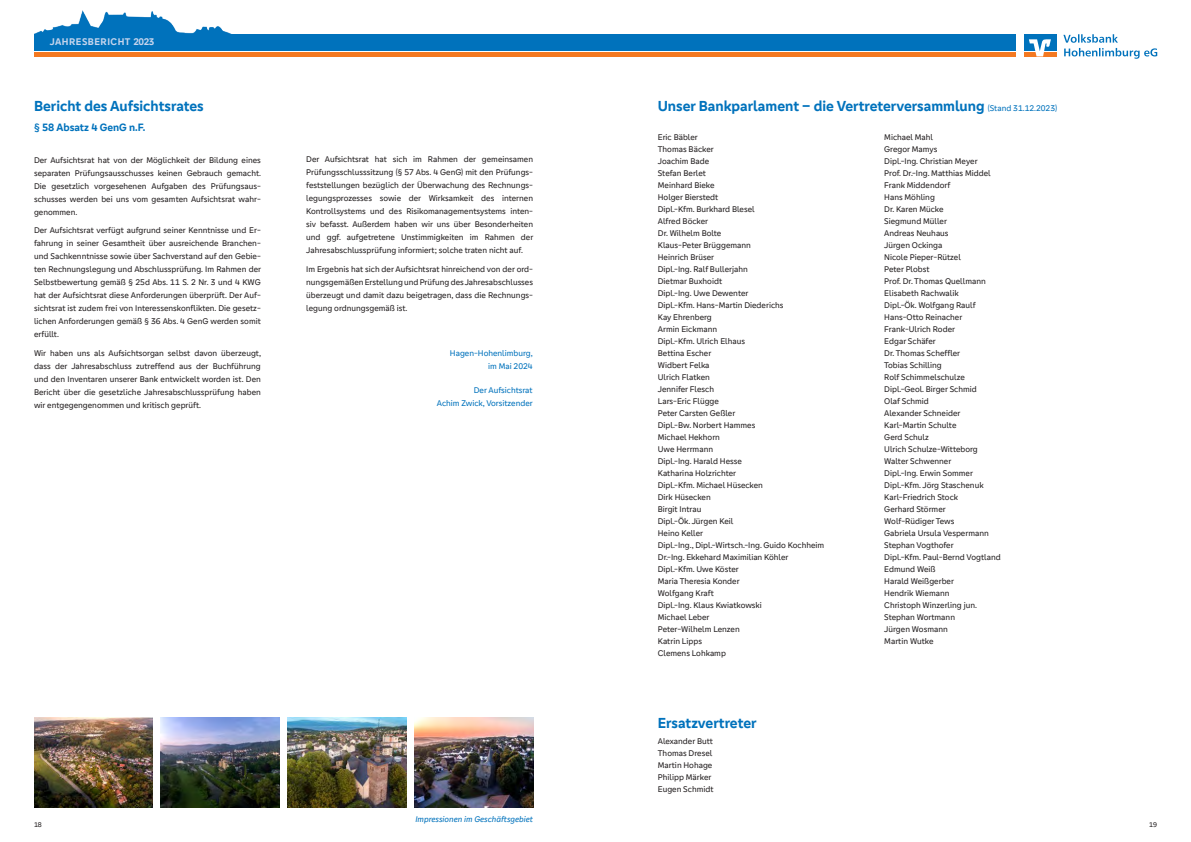
<style>
.page{position:relative;width:1191px;height:842px;background:#fff}
.page>*{position:absolute;margin:0;border:0;box-sizing:border-box;transform-origin:0 0}
.t1{font:700 15px "Genos GFG";color:#0072bc}
.t2{font:700 11px "Genos GFG";color:#0072bc}
.t3{font:700 10px "Genos GFG";letter-spacing:.05em;color:#c6d5ed}
.t4{font:8.5px/13px "Genos GFG";color:#231f20;text-align:justify}
.t5{font:8.5px/13px "Genos GFG";color:#0072bc;text-align:right}
.t6{font:italic 8.5px "Genos GFG";color:#0072bc}
.t7{font:7px "Genos GFG";color:#231f20}
.s1{font-weight:400;font-size:8.5px}
</style>
<div class="page">
<div style="left:1024px;top:34px;width:32px;height:17px;background:#0072bc"></div>
<hr style="left:1024px;top:52px;width:32px;height:4px;background:#f47921">
<svg style="left:1063px;top:34px;width:94px;height:25px"></svg>
<svg style="left:1029px;top:39px;width:22px;height:17px"></svg>
<img style="left:34px;top:10px;width:198px;height:24px">
<div style="left:34px;top:34px;width:981px;height:17px;background:#0072bc"></div>
<hr style="left:34px;top:52px;width:981px;height:4px;background:#f47921">
<img style="left:34px;top:717px;width:118px;height:91px">
<img style="left:161px;top:717px;width:118px;height:91px">
<img style="left:288px;top:717px;width:118px;height:91px">
<img style="left:415px;top:717px;width:118px;height:91px">
<p class="t3" style="left:50px;top:36px;width:106px">JAHRESBERICHT 2023</p>
<p class="t1" style="left:34px;top:97px;width:171px">Bericht des Aufsichtsrates</p>
<p class="t2" style="left:34px;top:121px;width:113px">§ 58 Absatz 4 GenG n.F.</p>
<p class="t4" style="left:34px;top:153px;width:228px">Der Aufsichtsrat hat von der Möglichkeit der Bildung eines separaten Prüfungsausschusses keinen Gebrauch gemacht.<br>Die gesetzlich vorgesehenen Aufgaben des Prüfungsaus&shy;schusses werden bei uns vom gesamten Aufsichtsrat wahr&shy;genommen.</p>
<p class="t4" style="left:34px;top:224px;width:228px">Der Aufsichtsrat verfügt aufgrund seiner Kenntnisse und Er&shy;fahrung in seiner Gesamtheit über ausreichende Branchen&shy;und Sachkenntnisse sowie über Sachverstand auf den Gebie&shy;ten Rechnungslegung und Abschlussprüfung. Im Rahmen der Selbstbewertung gemäß § 25d Abs. 11 S. 2 Nr. 3 und 4 KWG hat der Aufsichtsrat diese Anforderungen überprüft. Der Auf&shy;sichtsrat ist zudem frei von Interessenskonflikten. Die gesetz&shy;lichen Anforderungen gemäß § 36 Abs. 4 GenG werden somit erfüllt.</p>
<p class="t4" style="left:34px;top:346px;width:228px">Wir haben uns als Aufsichtsorgan selbst davon überzeugt, dass der Jahresabschluss zutreffend aus der Buchführung und den Inventaren unserer Bank entwickelt worden ist. Den Bericht über die gesetzliche Jahresabschlussprüfung haben wir entgegengenommen und kritisch geprüft.</p>
<p class="t4" style="left:306px;top:153px;width:228px">Der Aufsichtsrat hat sich im Rahmen der gemeinsamen Prüfungsschlusssitzung (§ 57 Abs. 4 GenG) mit den Prüfungs&shy;feststellungen bezüglich der Überwachung des Rechnungs&shy;legungsprozesses sowie der Wirksamkeit des internen Kontrollsystems und des Risikomanagementsystems inten&shy;siv befasst. Außerdem haben wir uns über Besonderheiten und ggf. aufgetretene Unstimmigkeiten im Rahmen der Jahresabschlussprüfung informiert; solche traten nicht auf.</p>
<p class="t4" style="left:306px;top:263px;width:228px">Im Ergebnis hat sich der Aufsichtsrat hinreichend von der ord&shy;nungsgemäßen Erstellung und Prüfung des Jahresabschlusses überzeugt und damit dazu beigetragen, dass die Rechnungs&shy;legung ordnungsgemäß ist.</p>
<p class="t5" style="left:450px;top:347px;width:84px">Hagen-Hohenlimburg, im Mai 2024</p>
<p class="t5" style="left:437px;top:384px;width:97px">Der Aufsichtsrat<br>Achim Zwick, Vorsitzender</p>
<p class="t1" style="left:658px;top:97px;width:401px">Unser Bankparlament – die Vertreterversammlung <span class="s1">(Stand 31.12.2023)</span></p>
<p class="t4" style="left:658px;top:131px;width:41px">Eric Bäbler</p>
<p class="t4" style="left:658px;top:143px;width:57px">Thomas Bäcker</p>
<p class="t4" style="left:658px;top:155px;width:53px">Joachim Bade</p>
<p class="t4" style="left:658px;top:167px;width:50px">Stefan Berlet</p>
<p class="t4" style="left:658px;top:179px;width:58px">Meinhard Bieke</p>
<p class="t4" style="left:658px;top:191px;width:62px">Holger Bierstedt</p>
<p class="t4" style="left:658px;top:203px;width:98px">Dipl.-Kfm. Burkhard Blesel</p>
<p class="t4" style="left:658px;top:215px;width:52px">Alfred Böcker</p>
<p class="t4" style="left:658px;top:227px;width:65px">Dr. Wilhelm Bolte</p>
<p class="t4" style="left:658px;top:239px;width:95px">Klaus-Peter Brüggemann</p>
<p class="t4" style="left:658px;top:251px;width:58px">Heinrich Brüser</p>
<p class="t4" style="left:658px;top:263px;width:91px">Dipl.-Ing. Ralf Bullerjahn</p>
<p class="t4" style="left:658px;top:275px;width:66px">Dietmar Buxhoidt</p>
<p class="t4" style="left:658px;top:287px;width:92px">Dipl.-Ing. Uwe Dewenter</p>
<p class="t4" style="left:658px;top:299px;width:127px">Dipl.-Kfm. Hans-Martin Diederichs</p>
<p class="t4" style="left:658px;top:311px;width:55px">Kay Ehrenberg</p>
<p class="t4" style="left:658px;top:323px;width:61px">Armin Eickmann</p>
<p class="t4" style="left:658px;top:335px;width:89px">Dipl.-Kfm. Ulrich Elhaus</p>
<p class="t4" style="left:658px;top:347px;width:55px">Bettina Escher</p>
<p class="t4" style="left:658px;top:359px;width:53px">Widbert Felka</p>
<p class="t4" style="left:658px;top:371px;width:53px">Ulrich Flatken</p>
<p class="t4" style="left:658px;top:383px;width:58px">Jennifer Flesch</p>
<p class="t4" style="left:658px;top:395px;width:63px">Lars-Eric Flügge</p>
<p class="t4" style="left:658px;top:407px;width:79px">Peter Carsten Geßler</p>
<p class="t4" style="left:658px;top:419px;width:99px">Dipl.-Bw. Norbert Hammes</p>
<p class="t4" style="left:658px;top:431px;width:64px">Michael Hekhorn</p>
<p class="t4" style="left:658px;top:443px;width:57px">Uwe Herrmann</p>
<p class="t4" style="left:658px;top:455px;width:86px">Dipl.-Ing. Harald Hesse</p>
<p class="t4" style="left:658px;top:467px;width:80px">Katharina Holzrichter</p>
<p class="t4" style="left:658px;top:479px;width:107px">Dipl.-Kfm. Michael Hüsecken</p>
<p class="t4" style="left:658px;top:491px;width:54px">Dirk Hüsecken</p>
<p class="t4" style="left:658px;top:503px;width:45px">Birgit Intrau</p>
<p class="t4" style="left:658px;top:515px;width:77px">Dipl.-Ök. Jürgen Keil</p>
<p class="t4" style="left:658px;top:527px;width:47px">Heino Keller</p>
<p class="t4" style="left:658px;top:539px;width:168px">Dipl.-Ing., Dipl.-Wirtsch.-Ing. Guido Kochheim</p>
<p class="t4" style="left:658px;top:551px;width:132px">Dr.-Ing. Ekkehard Maximilian Köhler</p>
<p class="t4" style="left:658px;top:563px;width:82px">Dipl.-Kfm. Uwe Köster</p>
<p class="t4" style="left:658px;top:575px;width:83px">Maria Theresia Konder</p>
<p class="t4" style="left:658px;top:587px;width:57px">Wolfgang Kraft</p>
<p class="t4" style="left:658px;top:599px;width:106px">Dipl.-Ing. Klaus Kwiatkowski</p>
<p class="t4" style="left:658px;top:611px;width:53px">Michael Leber</p>
<p class="t4" style="left:658px;top:623px;width:83px">Peter-Wilhelm Lenzen</p>
<p class="t4" style="left:658px;top:635px;width:46px">Katrin Lipps</p>
<p class="t4" style="left:658px;top:647px;width:70px">Clemens Lohkamp</p>
<p class="t4" style="left:884px;top:131px;width:50px">Michael Mahl</p>
<p class="t4" style="left:884px;top:143px;width:55px">Gregor Mamys</p>
<p class="t4" style="left:884px;top:155px;width:95px">Dipl.-Ing. Christian Meyer</p>
<p class="t4" style="left:884px;top:167px;width:108px">Prof. Dr.-Ing. Matthias Middel</p>
<p class="t4" style="left:884px;top:179px;width:68px">Frank Middendorf</p>
<p class="t4" style="left:884px;top:191px;width:52px">Hans Möhling</p>
<p class="t4" style="left:884px;top:203px;width:61px">Dr. Karen Mücke</p>
<p class="t4" style="left:884px;top:215px;width:64px">Siegmund Müller</p>
<p class="t4" style="left:884px;top:227px;width:66px">Andreas Neuhaus</p>
<p class="t4" style="left:884px;top:239px;width:60px">Jürgen Ockinga</p>
<p class="t4" style="left:884px;top:251px;width:78px">Nicole Pieper-Rützel</p>
<p class="t4" style="left:884px;top:263px;width:47px">Peter Plobst</p>
<p class="t4" style="left:884px;top:275px;width:103px">Prof. Dr. Thomas Quellmann</p>
<p class="t4" style="left:884px;top:287px;width:76px">Elisabeth Rachwalik</p>
<p class="t4" style="left:884px;top:299px;width:93px">Dipl.-Ök. Wolfgang Raulf</p>
<p class="t4" style="left:884px;top:311px;width:79px">Hans-Otto Reinacher</p>
<p class="t4" style="left:884px;top:323px;width:72px">Frank-Ulrich Roder</p>
<p class="t4" style="left:884px;top:335px;width:53px">Edgar Schäfer</p>
<p class="t4" style="left:884px;top:347px;width:77px">Dr. Thomas Scheffler</p>
<p class="t4" style="left:884px;top:359px;width:59px">Tobias Schilling</p>
<p class="t4" style="left:884px;top:371px;width:82px">Rolf Schimmelschulze</p>
<p class="t4" style="left:884px;top:383px;width:94px">Dipl.-Geol. Birger Schmid</p>
<p class="t4" style="left:884px;top:395px;width:46px">Olaf Schmid</p>
<p class="t4" style="left:884px;top:407px;width:78px">Alexander Schneider</p>
<p class="t4" style="left:884px;top:419px;width:74px">Karl-Martin Schulte</p>
<p class="t4" style="left:884px;top:431px;width:46px">Gerd Schulz</p>
<p class="t4" style="left:884px;top:443px;width:95px">Ulrich Schulze-Witteborg</p>
<p class="t4" style="left:884px;top:455px;width:69px">Walter Schwenner</p>
<p class="t4" style="left:884px;top:467px;width:90px">Dipl.-Ing. Erwin Sommer</p>
<p class="t4" style="left:884px;top:479px;width:101px">Dipl.-Kfm. Jörg Staschenuk</p>
<p class="t4" style="left:884px;top:491px;width:75px">Karl-Friedrich Stock</p>
<p class="t4" style="left:884px;top:503px;width:63px">Gerhard Störmer</p>
<p class="t4" style="left:884px;top:515px;width:72px">Wolf-Rüdiger Tews</p>
<p class="t4" style="left:884px;top:527px;width:106px">Gabriela Ursula Vespermann</p>
<p class="t4" style="left:884px;top:539px;width:71px">Stephan Vogthofer</p>
<p class="t4" style="left:884px;top:551px;width:118px">Dipl.-Kfm. Paul-Bernd Vogtland</p>
<p class="t4" style="left:884px;top:563px;width:53px">Edmund Weiß</p>
<p class="t4" style="left:884px;top:575px;width:71px">Harald Weißgerber</p>
<p class="t4" style="left:884px;top:587px;width:67px">Hendrik Wiemann</p>
<p class="t4" style="left:884px;top:599px;width:94px">Christoph Winzerling jun.</p>
<p class="t4" style="left:884px;top:611px;width:72px">Stephan Wortmann</p>
<p class="t4" style="left:884px;top:623px;width:65px">Jürgen Wosmann</p>
<p class="t4" style="left:884px;top:635px;width:51px">Martin Wutke</p>
<p class="t1" style="left:658px;top:714px;width:100px">Ersatzvertreter</p>
<p class="t4" style="left:658px;top:734px;width:57px">Alexander Butt</p>
<p class="t4" style="left:658px;top:746px;width:56px">Thomas Dresel</p>
<p class="t4" style="left:658px;top:758px;width:56px">Martin Hohage</p>
<p class="t4" style="left:658px;top:770px;width:55px">Philipp Märker</p>
<p class="t4" style="left:658px;top:782px;width:57px">Eugen Schmidt</p>
<p class="t6" style="left:415px;top:814px;width:119px">Impressionen im Geschäftsgebiet</p>
<p class="t7" style="left:34px;top:820px;width:9px">18</p>
<p class="t7" style="left:1149px;top:820px;width:9px">19</p>
</div>
